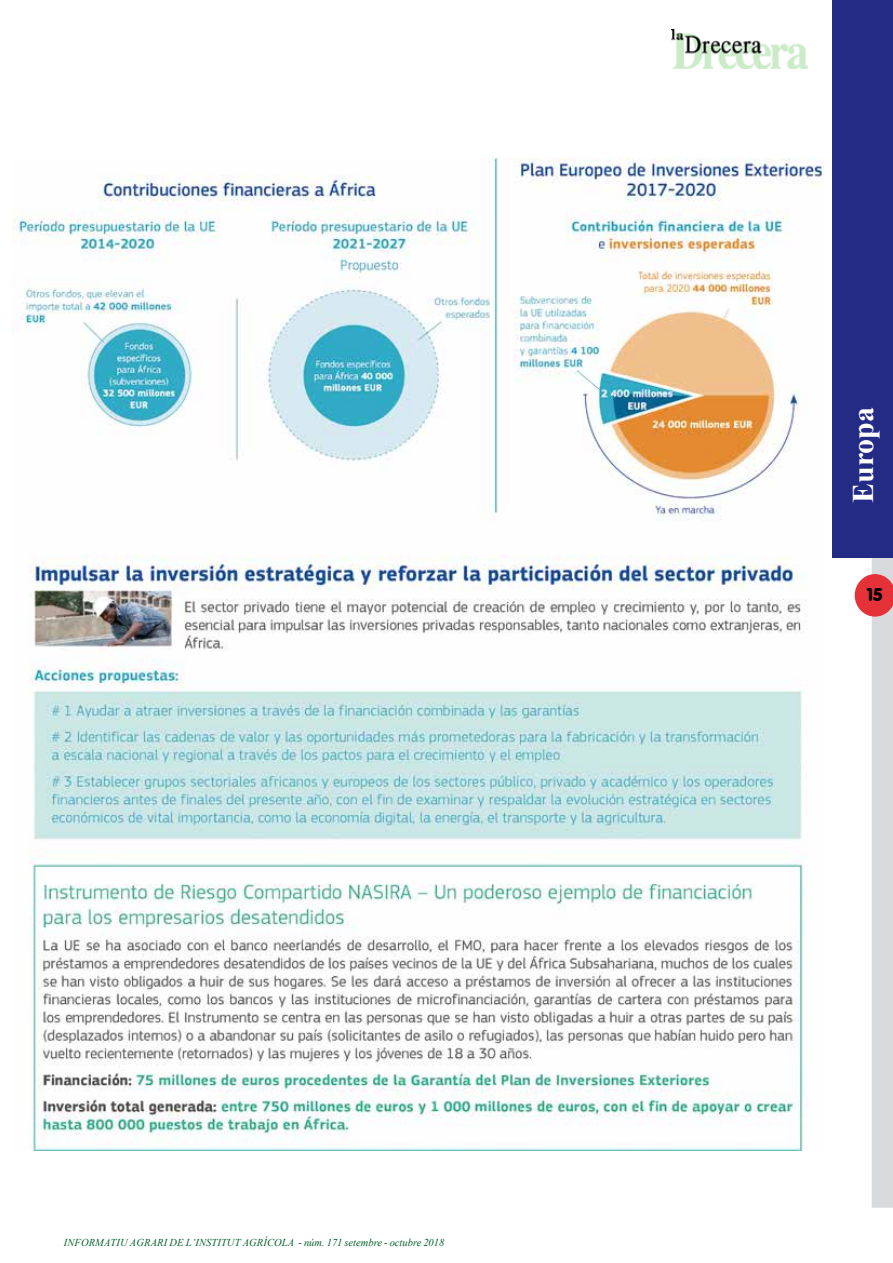
<style>
.page{position:relative;width:893px;height:1263px;background:#fff}
.page>*{position:absolute;margin:0;border:0;box-sizing:border-box;transform-origin:0 0}
.t1{font:700 30px "Times New Roman";color:#fff}
.t2{font:18px "VAG Rounded BT";color:#000}
.t3{font:italic 10.5px "Times New Roman";letter-spacing:.01em;color:#005f2c}
</style>
<div class="page">
<svg style="left:855px;top:557px;width:38px;height:651px"></svg>
<img style="left:672px;top:30px;width:136px;height:38px">
<div style="left:833px;top:0;width:60px;height:557px;background:#232b84"></div>
<img style="left:13px;top:158px;width:810px;height:993px">
<p class="t3" style="left:64px;top:1235px;width:382px">INFORMATIU AGRARI DE L’INSTITUT AGRÍCOLA - núm. 171 setembre - octubre 2018</p>
<h1 class="t1" style="left:842px;top:503px;width:98px;rotate:-90deg">Europa</h1>
<h2 class="t2" style="left:867px;top:584px;width:17px">15</h2>
</div>
